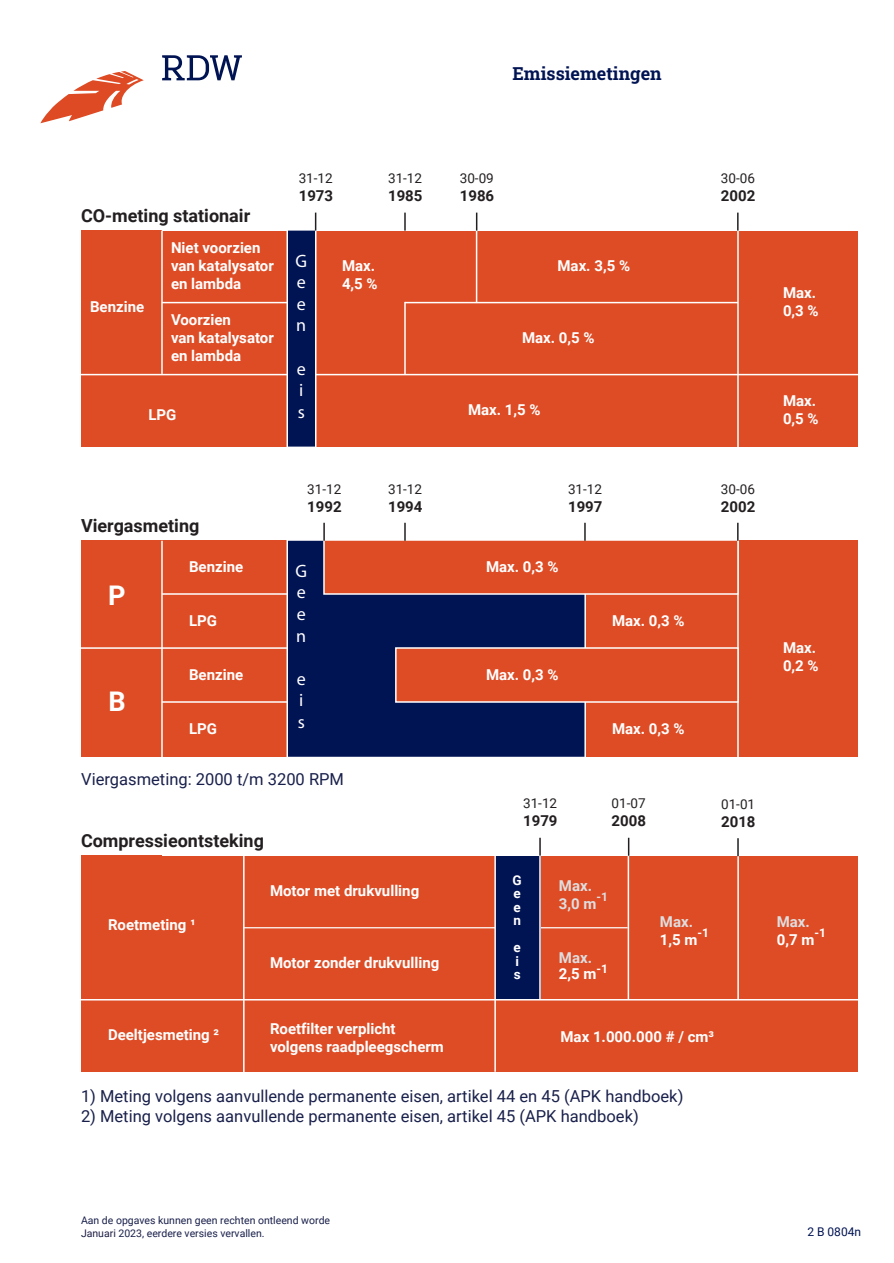
<style>
.page{position:relative;width:894px;height:1263px;background:#fff}
.page>*{position:absolute;margin:0;border:0;box-sizing:border-box;transform-origin:0 0}
.t1{font:700 27.15px "Roboto";color:#fff}
.t2{font:700 18px "Roboto";color:#231f20}
.t3{font:700 18px "Roboto Slab";color:#001352}
.t4{font:18px/21.6px "Myriad Pro";color:#fff;text-align:justify}
.t5{font:16.5px "Roboto";color:#19204b}
.t6{font:700 15px/18px "Roboto";color:#fff}
.t7{font:700 15px "Roboto";color:#231f20}
.t8{font:700 15px/18px "Roboto";color:#dddee0}
.t9{font:13.5px "Roboto";color:#231f20}
.t10{font:700 13.5px/13.5px "Roboto";color:#fff;text-align:justify}
.t11{font:12px "Roboto";color:#001352}
.t12{font:700 12px "Roboto";color:#fff}
.t13{font:700 12px "Roboto";color:#dddee0}
.t14{font:10.5px/12.6px "Roboto";color:#19204b}
.s1{color:#fff}
.s2{color:#1d1e44}
</style>
<div class="page">
<svg style="left:40px;top:71px;width:104px;height:52px"></svg>
<svg style="left:162px;top:55px;width:80px;height:25px"></svg>
<div style="left:81px;top:231px;width:776px;height:72px;background:#de4c25"></div>
<div style="left:81px;top:303px;width:776px;height:72px;background:#de4c25"></div>
<div style="left:81px;top:375px;width:776px;height:72px;background:#de4c25"></div>
<hr style="left:161px;top:231px;width:2px;height:143px;background:#fff">
<hr style="left:737px;top:231px;width:2px;height:225px;background:#fff">
<hr style="left:405px;top:302px;width:333px;height:1px;background:#fff">
<hr style="left:162px;top:302px;width:153px;height:1px;background:#fff">
<hr style="left:81px;top:374px;width:792px;height:1px;background:#fff">
<hr style="left:476px;top:231px;width:1px;height:72px;background:#fff">
<hr style="left:404px;top:302px;width:2px;height:73px;background:#fff">
<svg style="left:286px;top:213px;width:30px;height:234px;background:#2a376b"></svg>
<svg style="left:404px;top:213px;width:2px;height:18px"></svg>
<svg style="left:476px;top:213px;width:1px;height:18px"></svg>
<svg style="left:737px;top:213px;width:2px;height:18px"></svg>
<div style="left:81px;top:856px;width:776px;height:72px;background:#de4c25"></div>
<div style="left:81px;top:928px;width:776px;height:72px;background:#de4c25"></div>
<div style="left:81px;top:1000px;width:776px;height:72px;background:#de4c25"></div>
<hr style="left:737px;top:856px;width:2px;height:144px;background:#fff">
<hr style="left:628px;top:856px;width:1px;height:144px;background:#fff">
<hr style="left:244px;top:927px;width:384px;height:1px;background:#fff">
<svg style="left:628px;top:838px;width:1px;height:18px"></svg>
<svg style="left:539px;top:838px;width:2px;height:18px"></svg>
<svg style="left:737px;top:838px;width:2px;height:18px"></svg>
<div style="left:81px;top:541px;width:776px;height:59px;background:#de4c25"></div>
<div style="left:81px;top:600px;width:776px;height:85px;background:#de4c25"></div>
<div style="left:81px;top:685px;width:776px;height:72px;background:#de4c25"></div>
<hr style="left:161px;top:541px;width:2px;height:219px;background:#fff">
<hr style="left:737px;top:541px;width:2px;height:225px;background:#fff">
<hr style="left:162px;top:593px;width:153px;height:2px;background:#fff">
<div style="left:287px;top:540px;width:299px;height:217px;background:#001352"></div>
<hr style="left:162px;top:701px;width:126px;height:2px;background:#fff">
<div style="left:395px;top:647px;width:344px;height:56px;background:#de4c25;border:2px solid #fff"></div>
<hr style="left:80px;top:647px;width:208px;height:2px;background:#fff">
<div style="left:323px;top:539px;width:416px;height:56px;background:#de4c25;border:2px solid #fff"></div>
<svg style="left:323px;top:523px;width:2px;height:18px"></svg>
<svg style="left:404px;top:523px;width:2px;height:18px"></svg>
<svg style="left:584px;top:523px;width:2px;height:18px"></svg>
<svg style="left:737px;top:523px;width:2px;height:18px"></svg>
<hr style="left:243px;top:856px;width:2px;height:225px;background:#fff">
<div style="left:495px;top:856px;width:45px;height:144px;background:#001352"></div>
<hr style="left:494px;top:856px;width:2px;height:216px;background:#fff">
<hr style="left:539px;top:856px;width:2px;height:144px;background:#fff">
<hr style="left:81px;top:999px;width:792px;height:2px;background:#fff">
<p class="t3" style="left:512px;top:61px;width:151px">Emissiemetingen</p>
<p class="t2" style="left:81px;top:203px;width:171px">CO-meting stationair</p>
<p class="t6" style="left:90px;top:297px;width:56px">Benzine</p>
<p class="t6" style="left:171px;top:238px;width:104px">Niet voorzien van katalysator en lambda</p>
<p class="t6" style="left:171px;top:310px;width:104px">Voorzien<br>van katalysator en lambda</p>
<p class="t6" style="left:148px;top:405px;width:30px">LPG</p>
<p class="t9" style="left:299px;top:169px;width:36px">31-12</p>
<p class="t7" style="left:299px;top:185px;width:36px">1973</p>
<p class="t9" style="left:388px;top:169px;width:36px">31-12</p>
<p class="t7" style="left:388px;top:185px;width:36px">1985</p>
<p class="t4" style="left:295px;top:249px;width:13px">G e e n</p>
<p class="t4" style="left:297px;top:357px;width:11px;text-align:left">e i s</p>
<p class="t6" style="left:342px;top:256px;width:37px">Max.<br>4,5 %</p>
<p class="t9" style="left:460px;top:169px;width:36px">30-09</p>
<p class="t7" style="left:460px;top:185px;width:36px">1986</p>
<p class="t6" style="left:558px;top:256px;width:74px">Max. 3,5 %</p>
<p class="t6" style="left:522px;top:328px;width:74px">Max. 0,5 %</p>
<p class="t6" style="left:468px;top:400px;width:74px">Max. 1,5 %</p>
<p class="t9" style="left:721px;top:169px;width:36px">30-06</p>
<p class="t7" style="left:721px;top:185px;width:36px">2002</p>
<p class="t6" style="left:783px;top:283px;width:37px">Max.<br>0,3 %</p>
<p class="t6" style="left:783px;top:391px;width:37px">Max.<br>0,5 %</p>
<p class="t2" style="left:81px;top:513px;width:120px">Viergasmeting</p>
<h1 class="t1" style="left:108px;top:576px;width:19px">P</h1>
<h1 class="t1" style="left:108px;top:682px;width:19px">B</h1>
<p class="t6" style="left:189px;top:557px;width:56px">Benzine</p>
<p class="t6" style="left:189px;top:611px;width:30px">LPG</p>
<p class="t6" style="left:189px;top:665px;width:56px">Benzine</p>
<p class="t6" style="left:189px;top:719px;width:30px">LPG</p>
<p class="t9" style="left:307px;top:479px;width:36px">31-12</p>
<p class="t7" style="left:307px;top:496px;width:36px">1992</p>
<p class="t4" style="left:295px;top:560px;width:13px">G e e n</p>
<p class="t4" style="left:297px;top:668px;width:11px;text-align:left">e i s</p>
<p class="t5" style="left:81px;top:768px;width:264px">Viergasmeting: 2000 t/m 3200 RPM</p>
<p class="t2" style="left:81px;top:828px;width:184px">Compressieontsteking</p>
<p class="t9" style="left:388px;top:479px;width:36px">31-12</p>
<p class="t7" style="left:388px;top:496px;width:36px">1994</p>
<p class="t6" style="left:108px;top:915px;width:89px">Roetmeting ¹</p>
<p class="t6" style="left:108px;top:1025px;width:113px">Deeltjesmeting ²</p>
<p class="t6" style="left:270px;top:881px;width:151px">Motor met drukvulling</p>
<p class="t6" style="left:270px;top:953px;width:171px">Motor zonder drukvulling</p>
<p class="t6" style="left:270px;top:1019px;width:175px">Roetfilter verplicht volgens raadpleegscherm</p>
<p class="t9" style="left:568px;top:479px;width:36px">31-12</p>
<p class="t7" style="left:568px;top:496px;width:36px">1997</p>
<p class="t6" style="left:486px;top:557px;width:74px">Max. 0,3 %</p>
<p class="t6" style="left:486px;top:665px;width:74px">Max. 0,3 %</p>
<p class="t6" style="left:612px;top:611px;width:74px">Max. 0,3 %</p>
<p class="t6" style="left:612px;top:719px;width:74px">Max. 0,3 %</p>
<p class="t9" style="left:721px;top:479px;width:36px">30-06</p>
<p class="t7" style="left:721px;top:496px;width:36px">2002</p>
<p class="t9" style="left:523px;top:794px;width:36px">31-12</p>
<p class="t7" style="left:523px;top:811px;width:36px">1979</p>
<p class="t9" style="left:612px;top:794px;width:36px">01-07</p>
<p class="t7" style="left:612px;top:811px;width:36px">2008</p>
<p class="t9" style="left:721px;top:795px;width:36px">01-01</p>
<p class="t7" style="left:721px;top:811px;width:36px">2018</p>
<p class="t10" style="left:513px;top:873px;width:11px">G e e n</p>
<p class="t10" style="left:514px;top:940px;width:9px;text-align:left">e i s</p>
<p class="t8" style="left:559px;top:876px;width:39px">Max.<br>3,0 m</p>
<p class="t13" style="left:597px;top:889px;width:13px">-1</p>
<p class="t8" style="left:559px;top:949px;width:51px;line-height:16.5px">Max.<br><span class="s1">2,5 m</span><sup>-1</sup></p>
<p class="t8" style="left:660px;top:912px;width:35px">Max.</p>
<p class="t6" style="left:660px;top:930px;width:39px">1,5 m</p>
<p class="t12" style="left:698px;top:925px;width:13px">-1</p>
<p class="t6" style="left:560px;top:1027px;width:155px">Max 1.000.000 # / cm³</p>
<p class="t5" style="left:81px;top:1085px;width:604px">1) Meting volgens aanvullende permanente eisen, artikel 44 en 45 (APK handboek)</p>
<p class="t5" style="left:81px;top:1104px;width:559px">2) Meting volgens aanvullende permanente eisen, artikel 45 (APK handboek)</p>
<p class="t6" style="left:783px;top:638px;width:37px">Max.<br>0,2 %</p>
<p class="t8" style="left:777px;top:912px;width:35px">Max.</p>
<p class="t6" style="left:777px;top:930px;width:39px">0,7 m</p>
<p class="t12" style="left:814px;top:925px;width:13px">-1</p>
<p class="t14" style="left:81px;top:1214px;width:251px">Aan de opgaves kunnen geen rechten ontleend worde<br><span class="s2">Januari</span> 202<span class="s2">3</span>, eerdere versies vervallen.</p>
<p class="t11" style="left:807px;top:1223px;width:55px">2 B 0804n</p>
</div>
